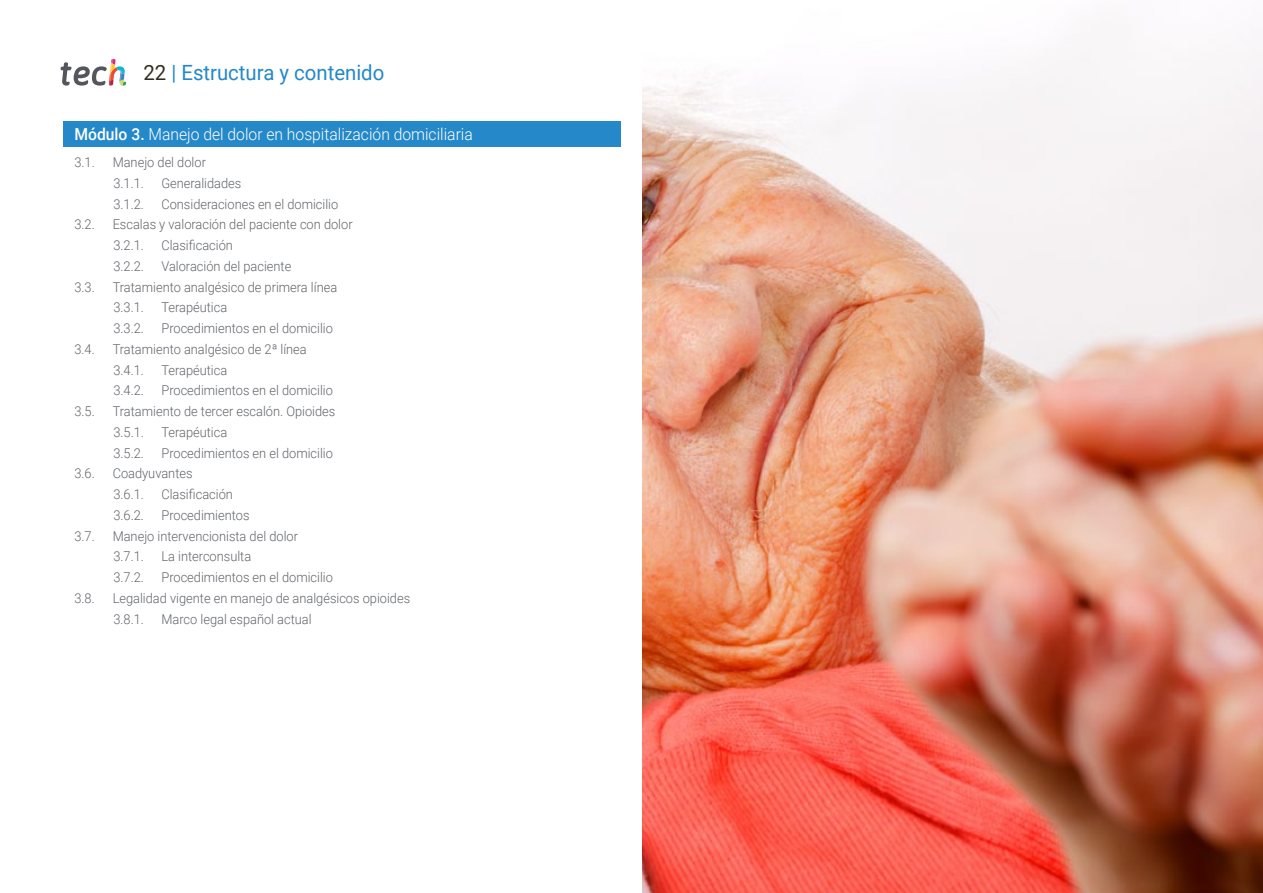
<style>
.page{position:relative;width:1263px;height:893px;background:#fff}
.page>*{position:absolute;margin:0;border:0;box-sizing:border-box;transform-origin:0 0}
.t1{font:21px "Roboto";color:#2488c9}
.t2{font:300 16.5px "Roboto";color:#fff;scale:.95 1}
.t3{font:300 13.5px/20.7px "Roboto";color:#61646a;scale:.95 1}
.s1{color:#312e20}
.s2{font-weight:500}
</style>
<div class="page">
<div style="left:63px;top:121px;width:558px;height:25px;background:#2488c9"></div>
<img style="left:642px;top:57px;width:621px;height:836px">
<svg style="left:61px;top:59px;width:65px;height:27px"></svg>
<h1 class="t1" style="left:144px;top:57px;width:242px"><span class="s1">22</span> | Estructura y contenido</h1>
<p class="t2" style="left:74px;top:123px;width:421px"><span class="s2">Módulo 3.</span> Manejo del dolor en hospitalización domiciliaria</p>
<p class="t3" style="left:74px;top:151px;width:23px">3.1.</p>
<p class="t3" style="left:113px;top:151px;width:100px">Manejo del dolor<br>3.1.1.</p>
<p class="t3" style="left:161px;top:172px;width:86px">Generalidades</p>
<p class="t3" style="left:113px;top:193px;width:34px">3.1.2.</p>
<p class="t3" style="left:161px;top:193px;width:188px">Consideraciones en el domicilio</p>
<p class="t3" style="left:74px;top:214px;width:23px">3.2.</p>
<p class="t3" style="left:113px;top:214px;width:254px">Escalas y valoración del paciente con dolor<br>3.2.1.</p>
<p class="t3" style="left:161px;top:234px;width:77px">Clasificación</p>
<p class="t3" style="left:113px;top:255px;width:34px">3.2.2.</p>
<p class="t3" style="left:161px;top:255px;width:138px">Valoración del paciente</p>
<p class="t3" style="left:74px;top:276px;width:23px">3.3.</p>
<p class="t3" style="left:113px;top:276px;width:238px">Tratamiento analgésico de primera línea<br>3.3.1.</p>
<p class="t3" style="left:161px;top:297px;width:71px">Terapéutica</p>
<p class="t3" style="left:113px;top:317px;width:34px">3.3.2.</p>
<p class="t3" style="left:161px;top:317px;width:182px">Procedimientos en el domicilio</p>
<p class="t3" style="left:74px;top:338px;width:23px">3.4.</p>
<p class="t3" style="left:113px;top:338px;width:206px">Tratamiento analgésico de 2ª línea<br>3.4.1.</p>
<p class="t3" style="left:161px;top:359px;width:71px">Terapéutica</p>
<p class="t3" style="left:113px;top:380px;width:34px">3.4.2.</p>
<p class="t3" style="left:161px;top:380px;width:182px">Procedimientos en el domicilio</p>
<p class="t3" style="left:74px;top:400px;width:23px">3.5.</p>
<p class="t3" style="left:113px;top:400px;width:236px">Tratamiento de tercer escalón. Opioides<br>3.5.1.</p>
<p class="t3" style="left:161px;top:421px;width:71px">Terapéutica</p>
<p class="t3" style="left:113px;top:442px;width:34px">3.5.2.</p>
<p class="t3" style="left:161px;top:442px;width:182px">Procedimientos en el domicilio</p>
<p class="t3" style="left:74px;top:463px;width:23px">3.6.</p>
<p class="t3" style="left:113px;top:463px;width:86px">Coadyuvantes<br>3.6.1.</p>
<p class="t3" style="left:161px;top:483px;width:77px">Clasificación</p>
<p class="t3" style="left:113px;top:504px;width:34px">3.6.2.</p>
<p class="t3" style="left:161px;top:504px;width:94px">Procedimientos</p>
<p class="t3" style="left:74px;top:525px;width:23px">3.7.</p>
<p class="t3" style="left:113px;top:525px;width:197px">Manejo intervencionista del dolor<br>3.7.1.</p>
<p class="t3" style="left:161px;top:546px;width:96px">La interconsulta</p>
<p class="t3" style="left:113px;top:566px;width:34px">3.7.2.</p>
<p class="t3" style="left:161px;top:566px;width:182px">Procedimientos en el domicilio</p>
<p class="t3" style="left:74px;top:587px;width:23px">3.8.</p>
<p class="t3" style="left:113px;top:587px;width:315px">Legalidad vigente en manejo de analgésicos opioides<br>3.8.1.</p>
<p class="t3" style="left:161px;top:608px;width:160px">Marco legal español actual</p>
</div>
